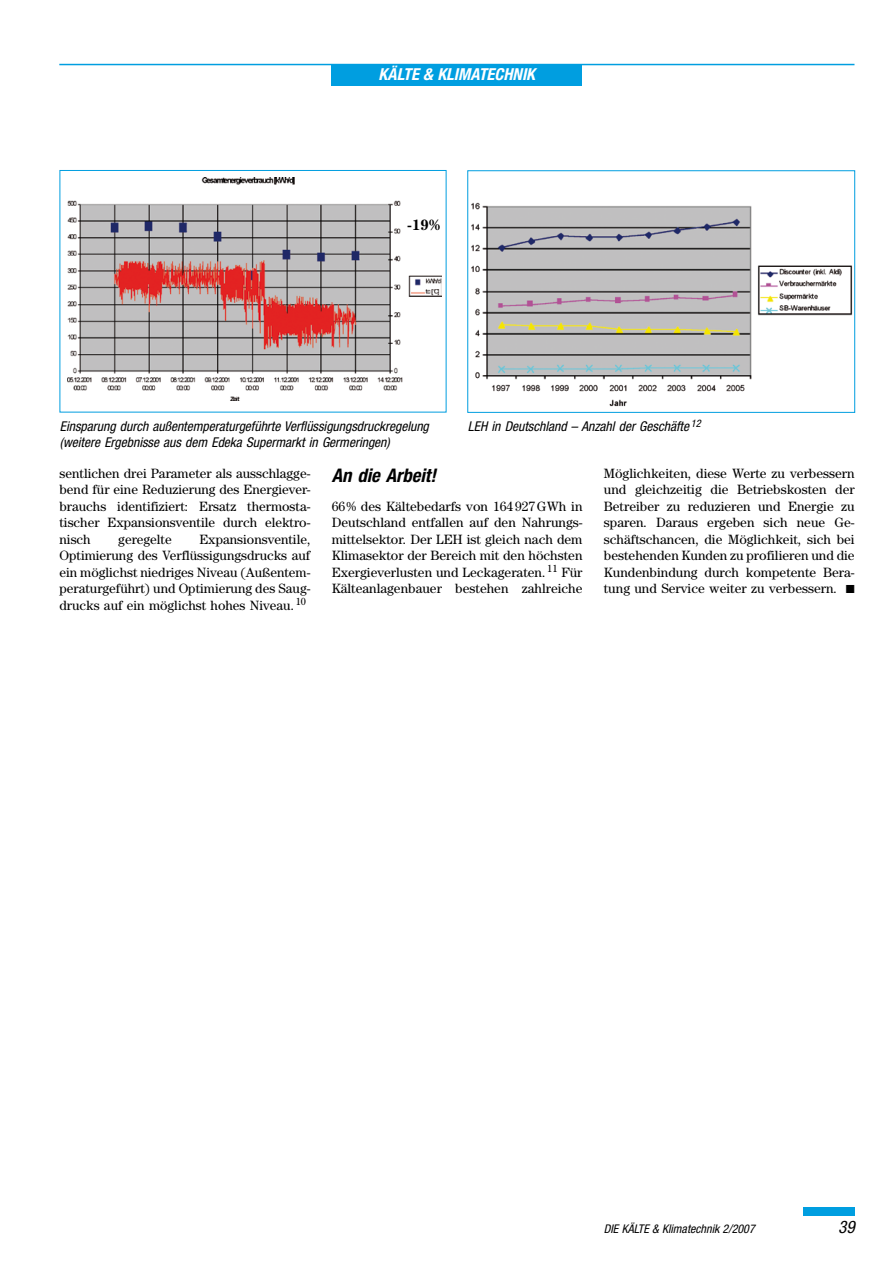
<style>
.page{position:relative;width:893px;height:1263px;background:#fff}
.page>*{position:absolute;margin:0;border:0;box-sizing:border-box;transform-origin:0 0}
.t1{font:italic 700 condensed 18.75px "Helvetica Neue LT Std";color:#000}
.t2{font:italic condensed 17.25px "Helvetica Neue LT Std";color:#000}
.t3{font:italic 700 condensed 16.5px "Helvetica Neue LT Std";color:#fff}
.t4{font:700 15px "Century Std";color:#000}
.t5{font:13.5px/16.5px "Century Std";color:#000;text-align:justify}
.t6{font:italic condensed 13.5px/15.8px "Helvetica Neue LT Std";color:#000}
.t7{font:italic condensed 12px "Helvetica Neue LT Std";color:#000}
</style>
<div class="page">
<div style="left:331px;top:65px;width:251px;height:20px;background:#009ee0"></div>
<hr style="left:59px;top:64px;width:795px;height:1px;background:#009ee0">
<div style="left:804px;top:1208px;width:51px;height:8px;background:#009ee0"></div>
<img style="left:471px;top:202px;width:382px;height:205px">
<div style="left:467px;top:170px;width:388px;height:243px;border:1px solid #009ee0"></div>
<img style="left:67px;top:178px;width:374px;height:223px">
<div style="left:60px;top:170px;width:386px;height:242px;border:1px solid #009ee0"></div>
<p class="t3" style="left:379px;top:64px;width:158px">KÄLTE &amp; KLIMATECHNIK</p>
<p class="t4" style="left:407px;top:216px;width:36px">-19%</p>
<p class="t6" style="left:60px;top:419px;width:370px">Einsparung durch außentemperaturgeführte Verflüssigungsdruckregelung (weitere Ergebnisse aus dem Edeka Supermarkt in Germeringen)</p>
<p class="t6" style="left:468px;top:419px;width:234px">LEH in Deutschland – Anzahl der Geschäfte <sup>12</sup></p>
<p class="t5" style="left:60px;top:465px;width:252px">sentlichen drei Parameter als ausschlagge&shy;bend für eine Reduzierung des Energiever&shy;brauchs identifiziert: Ersatz thermosta&shy;tischer Expansionsventile durch elektro&shy;nisch</p>
<h1 class="t1" style="left:332px;top:464px;width:106px">AN DIE ARBEIT!</h1>
<p class="t5" style="left:332px;top:498px;width:252px">66% des Kältebedarfs von 164 927GWh in Deutschland entfallen auf den Nahrungs&shy;mittelsektor. Der LEH ist gleich nach dem Klimasektor der Bereich mit den höchsten Exergieverlusten und Leckageraten. <sup>11</sup> Für Kälteanlagenbauer bestehen zahlreiche</p>
<p class="t5" style="left:604px;top:465px;width:252px">Möglichkeiten, diese Werte zu verbessern und gleichzeitig die Betriebskosten der Betreiber zu reduzieren und Energie zu sparen. Daraus ergeben sich neue Ge&shy;schäftschancen, die Möglichkeit, sich bei bestehenden Kunden zu profilieren und die Kundenbindung durch kompetente Bera&shy;tung und Service weiter zu verbessern. ◾</p>
<p class="t5" style="left:60px;top:531px;width:252px;text-indent:140px">Expansionsventile, Optimierung des Verflüssigungsdrucks auf ein möglichst niedriges Niveau (Außentem&shy;peraturgeführt) und Optimierung des Saug&shy;drucks auf ein möglichst hohes Niveau. <sup>10</sup></p>
<p class="t5" style="left:118px;top:531px;width:55px">geregelte</p>
<p class="t7" style="left:604px;top:1222px;width:152px">DIE KÄLTE &amp; Klimatechnik 2/2007</p>
<p class="t2" style="left:838px;top:1217px;width:18px">39</p>
</div>
